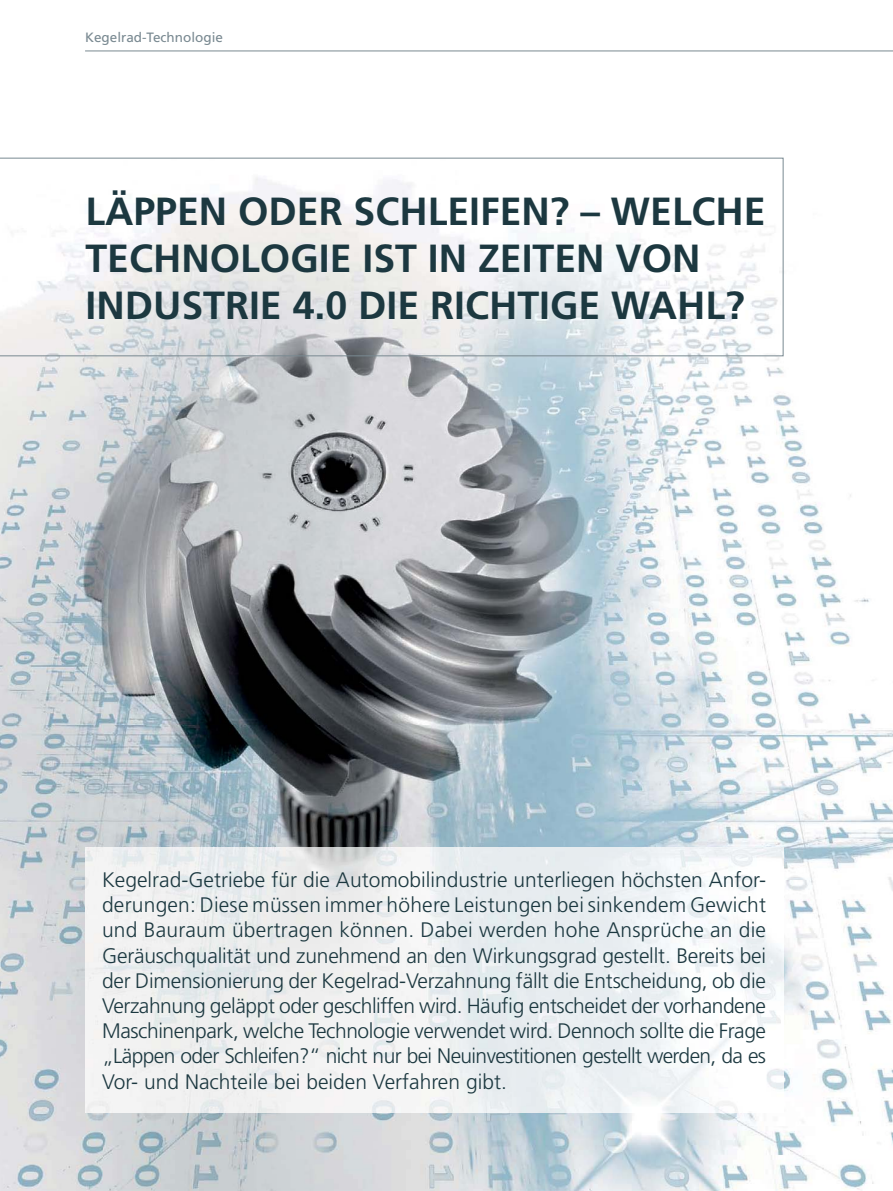
<style>
.page{position:relative;width:893px;height:1191px;background:#fff}
.page>*{position:absolute;margin:0;border:0;box-sizing:border-box;transform-origin:0 0}
.t1{font:700 39.3px/47.1px "Frutiger LT Std";color:#1c3840}
.t2{font:300 21px/25.2px "Frutiger LT Std";color:#1c3840;text-align:justify}
.t3{font:13.5px "Frutiger LT Std";color:#798991}
</style>
<div class="page">
<img style="left:0;top:158px;width:892px;height:723px">
<img style="left:0;top:881px;width:104px;height:310px">
<img style="left:736px;top:881px;width:156px;height:310px">
<img style="left:104px;top:1112px;width:632px;height:79px">
<hr style="left:85px;top:51px;width:807px;height:1px;background:#798991">
<svg style="left:0;top:158px;width:783px;height:198px"></svg>
<img style="left:85px;top:848px;width:698px;height:264px">
<p class="t3" style="left:85px;top:32px;width:139px">Kegelrad-Technologie</p>
<h1 class="t1" style="left:85px;top:189px;width:681px">LÄPPEN ODER SCHLEIFEN? – WELCHE<br>TECHNOLOGIE IST IN ZEITEN VON<br>INDUSTRIE 4.0 DIE RICHTIGE WAHL?</h1>
<p class="t2" style="left:102px;top:868px;width:665px">Kegelrad-Getriebe für die Automobilindustrie unterliegen höchsten Anfor&shy;derungen: Diese müssen immer höhere Leistungen bei sinkendem Gewicht und Bauraum übertragen können. Dabei werden hohe Ansprüche an die Geräuschqualität und zunehmend an den Wirkungsgrad gestellt. Bereits bei der Dimensionierung der Kegelrad-Verzahnung fällt die Entscheidung, ob die Verzahnung geläppt oder geschliffen wird. Häufig entscheidet der vorhandene Maschinenpark, welche Technologie verwendet wird. Dennoch sollte die Frage „Läppen oder Schleifen?“ nicht nur bei Neuinvestitionen gestellt werden, da es Vor- und Nachteile bei beiden Verfahren gibt.</p>
</div>
